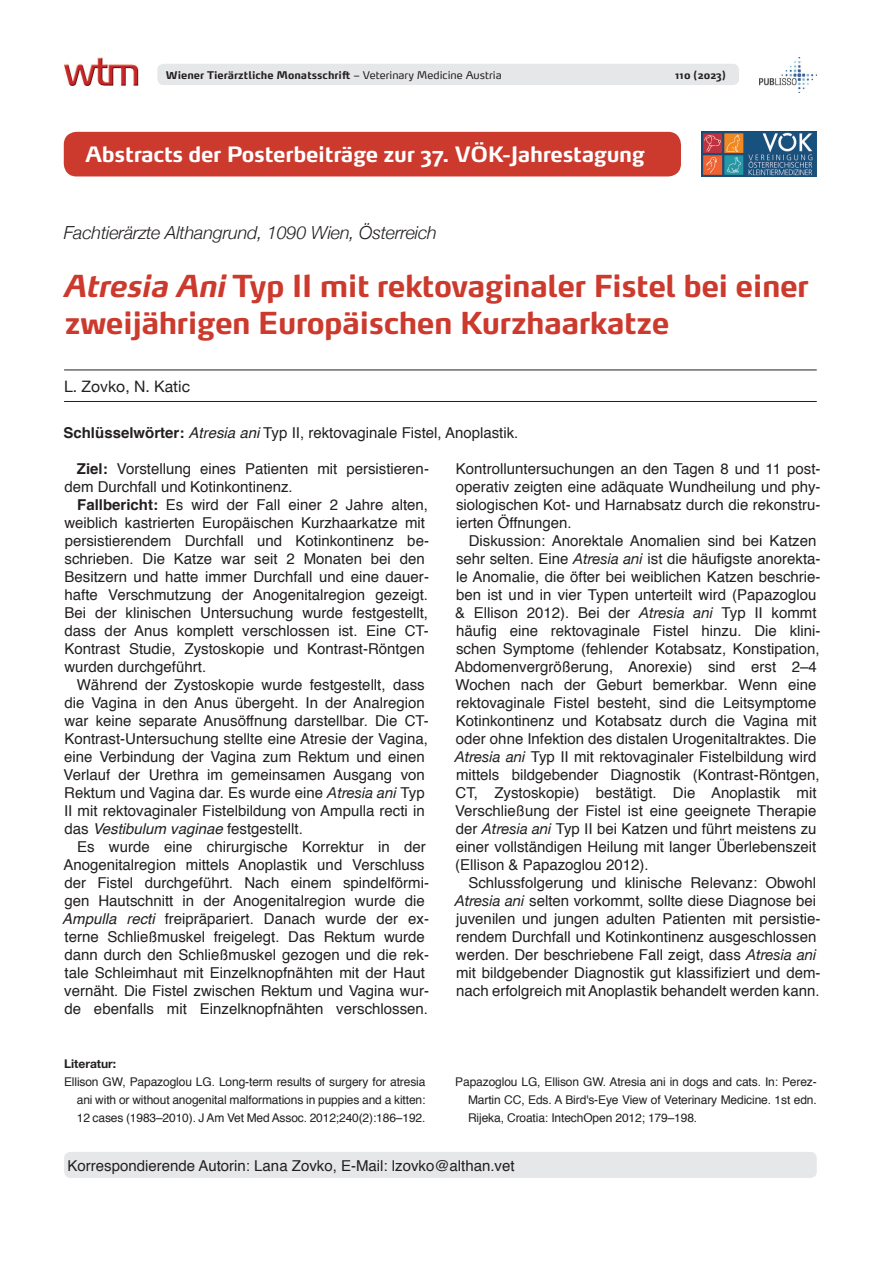
<style>
.page{position:relative;width:893px;height:1263px;background:#fff}
.page>*{position:absolute;margin:0;border:0;box-sizing:border-box;transform-origin:0 0}
.Artikel{font:700 30px/37.5px "Max OT";letter-spacing:-.02em;color:#cc392d}
.Head_negativ{font:700 21px "Max OT";letter-spacing:-.015em;color:#fff}
.t1{font:italic 300 18px "Helvetica Neue";letter-spacing:-.01em;color:#231f20}
.t2{font:15.75px "Helvetica Neue";color:#231f20}
.Text_Deutsch{font:15px/18px "Helvetica";color:#231f20}
.Text_Deutsch_Buchtip{font:15px "Helvetica";color:#231f20}
.Literatur{font:12px/18px "Helvetica";letter-spacing:-.01em;color:#231f20;text-align:justify}
.Literatur-2{font:700 12px "Helvetica Neue";color:#231f20}
.t3{font:700 10.5px "Max OT";color:#231f20}
.s1{font-weight:400}
.s2{font-style:italic}
.s3{font-weight:700}
.s4{font-family:"Helvetica Neue";font-style:italic}
</style>
<div class="page">
<div style="left:157px;top:64px;width:582px;height:21px;background:#e6e7e9;border-radius:6px"></div>
<img style="left:64px;top:57px;width:75px;height:29px">
<img style="left:759px;top:58px;width:57px;height:35px">
<img style="left:702px;top:132px;width:115px;height:44px">
<div style="left:64px;top:132px;width:617px;height:44px;background:#cc392d;border-radius:13px"></div>
<div style="left:64px;top:1152px;width:753px;height:26px;background:#e6e7e9;border-radius:6px"></div>
<hr style="left:64px;top:370px;width:753px;height:1px;background:#231f20">
<hr style="left:64px;top:401px;width:753px;height:1px;background:#231f20">
<p class="t3" style="left:166px;top:68px;width:337px">Wiener Tierärztliche Monatsschrift <span class="s1">– Veterinary Medicine Austria</span></p>
<p class="t3" style="left:675px;top:68px;width:52px">110 (2023)</p>
<p class="Head_negativ" style="left:85px;top:141px;width:561px">Abstracts der Posterbeiträge zur 37. VÖK-Jahrestagung</p>
<p class="t1" style="left:64px;top:218px;width:375px">Fachtierärzte Althangrund, 1090 Wien, Österreich</p>
<p class="Artikel" style="left:62px;top:266px;width:748px"><span class="s2">Atresia Ani</span> Typ II mit rektovaginaler Fistel bei einer zweijährigen Europäischen Kurzhaarkatze</p>
<p class="t2" style="left:64px;top:375px;width:128px">L. Zovko, N. Katic</p>
<p class="Text_Deutsch_Buchtip" style="left:63px;top:421px;width:456px"><span class="s3">Schlüsselwörter:</span> <span class="s2">Atresia ani</span> Typ II, rektovaginale Fistel, Anoplastik.</p>
<p class="Text_Deutsch" style="left:64px;top:460px;width:366px;text-indent:13px"><span class="s3">Ziel:</span> Vorstellung eines Patienten mit persistieren&shy;dem Durchfall und Kotinkontinenz.</p>
<p class="Text_Deutsch" style="left:64px;top:496px;width:366px;text-indent:13px"><span class="s3">Fallbericht:</span> Es wird der Fall einer 2 Jahre alten, weiblich kastrierten Europäischen Kurzhaarkatze mit persistierendem Durchfall und Kotinkontinenz be&shy;schrieben. Die Katze war seit 2 Monaten bei den Besitzern und hatte immer Durchfall und eine dauer&shy;hafte Verschmutzung der Anogenitalregion gezeigt.<br>Bei der klinischen Untersuchung wurde festgestellt, dass der Anus komplett verschlossen ist. Eine CT-Kontrast Studie, Zystoskopie und Kontrast-Röntgen wurden durchgeführt.</p>
<p class="Text_Deutsch" style="left:64px;top:676px;width:367px;text-indent:13px">Während der Zystoskopie wurde festgestellt, dass die Vagina in den Anus übergeht. In der Analregion war keine separate Anusöffnung darstellbar. Die CT-Kontrast-Untersuchung stellte eine Atresie der Vagina, eine Verbindung der Vagina zum Rektum und einen Verlauf der Urethra im gemeinsamen Ausgang von Rektum und Vagina dar. Es wurde eine <span class="s4">Atresia ani</span> Typ II mit rektovaginaler Fistelbildung von Ampulla recti in das <span class="s2">Vestibulum vaginae</span> festgestellt.</p>
<p class="Text_Deutsch" style="left:62px;top:838px;width:368px;text-indent:15px">Es wurde eine chirurgische Korrektur in der Anogenitalregion mittels Anoplastik und Verschluss der Fistel durchgeführt. Nach einem spindelförmi&shy;gen Hautschnitt in der Anogenitalregion wurde die <span class="s2">Ampulla recti</span> freipräpariert. Danach wurde der ex&shy;terne Schließmuskel freigelegt. Das Rektum wurde dann durch den Schließmuskel gezogen und die rek&shy;tale Schleimhaut mit Einzelknopfnähten mit der Haut vernäht. Die Fistel zwischen Rektum und Vagina wur&shy;de ebenfalls mit Einzelknopfnähten verschlossen.</p>
<p class="Text_Deutsch" style="left:456px;top:460px;width:366px;text-align:justify">Kontrolluntersuchungen an den Tagen 8 und 11 post&shy;operativ zeigten eine adäquate Wundheilung und phy&shy;siologischen Kot- und Harnabsatz durch die rekonstru&shy;ierten Öffnungen.</p>
<p class="Text_Deutsch" style="left:455px;top:532px;width:367px;text-indent:14px">Diskussion: Anorektale Anomalien sind bei Katzen sehr selten. Eine <span class="s4">Atresia ani</span> ist die häufigste anorekta&shy;le Anomalie, die öfter bei weiblichen Katzen beschrie&shy;ben ist und in vier Typen unterteilt wird (Papazoglou &amp; Ellison 2012). Bei der <span class="s4">Atresia ani</span> Typ II kommt häufig eine rektovaginale Fistel hinzu. Die klini&shy;schen Symptome (fehlender Kotabsatz, Konstipation, Abdomenvergrößerung, Anorexie) sind erst 2–4<br>Wochen nach der Geburt bemerkbar. Wenn eine rektovaginale Fistel besteht, sind die Leitsymptome Kotinkontinenz und Kotabsatz durch die Vagina mit oder ohne Infektion des distalen Urogenitaltraktes. Die <span class="s4">Atresia ani</span> Typ II mit rektovaginaler Fistelbildung wird mittels bildgebender Diagnostik (Kontrast-Röntgen, CT, Zystoskopie) bestätigt. Die Anoplastik mit Verschließung der Fistel ist eine geeignete Therapie der <span class="s4">Atresia ani</span> Typ II bei Katzen und führt meistens zu einer vollständigen Heilung mit langer Überlebenszeit (Ellison &amp; Papazoglou 2012).</p>
<p class="Text_Deutsch" style="left:455px;top:874px;width:367px;text-indent:14px">Schlussfolgerung und klinische Relevanz: Obwohl <span class="s4">Atresia ani</span> selten vorkommt, sollte diese Diagnose bei juvenilen und jungen adulten Patienten mit persistie&shy;rendem Durchfall und Kotinkontinenz ausgeschlossen werden. Der beschriebene Fall zeigt, dass <span class="s4">Atresia ani </span>mit bildgebender Diagnostik gut klassifiziert und dem&shy;nach erfolgreich mit Anoplastik behandelt werden kann.</p>
<p class="Literatur-2" style="left:64px;top:1054px;width:54px">Literatur:</p>
<p class="Literatur" style="left:77px;top:1073px;width:350px;text-indent:-13px">Ellison GW, Papazoglou LG. Long-term results of surgery for atresia ani with or without anogenital malformations in puppies and a kitten:<br>12 cases (1983–2010). J Am Vet Med Assoc. 2012;240(2):186–192.</p>
<p class="Literatur" style="left:468px;top:1073px;width:350px;text-indent:-13px">Papazoglou LG, Ellison GW. Atresia ani in dogs and cats. In: Perez-Martin CC, Eds. A Bird's-Eye View of Veterinary Medicine. 1st edn.<br>Rijeka, Croatia: IntechOpen 2012; 179–198.</p>
<p class="Text_Deutsch" style="left:67px;top:1157px;width:449px">Korrespondierende Autorin: Lana Zovko, E-Mail: lzovko@althan.vet</p>
</div>
